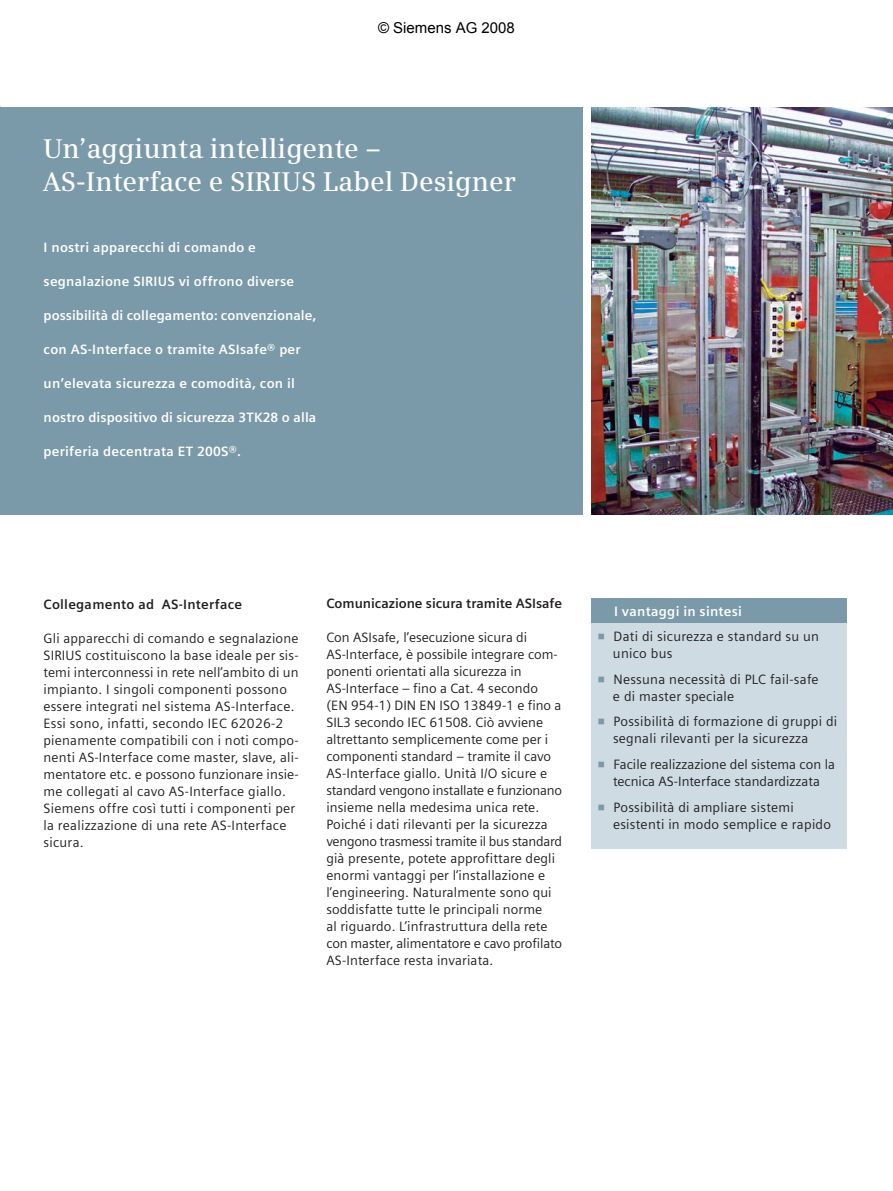
<style>
.page{position:relative;width:893px;height:1191px;background:#fff}
.page>*{position:absolute;margin:0;border:0;box-sizing:border-box;transform-origin:0 0}
.t1{font:600 27px/33px "Siemens Serif";color:#fff}
.t2{font:15px "Arial";color:#000}
.t3{font:13.5px/17px "Siemens Sans";letter-spacing:.01em;color:#231f20}
.t4{font:700 13.5px "Siemens Sans";letter-spacing:.02em;color:#fff}
.t5{font:700 13.5px "Siemens Sans";color:#231f20}
.t6{font:700 13.5px "Siemens Sans";letter-spacing:.02em;color:#231f20}
</style>
<div class="page">
<div style="left:0;top:107px;width:583px;height:408px;background:#7b9aa9"></div>
<img style="left:591px;top:107px;width:302px;height:408px">
<div style="left:592px;top:598px;width:255px;height:250px;background:#cedbe3"></div>
<div style="left:592px;top:598px;width:255px;height:24px;background:#7b9aa9"></div>
<p class="t2" style="left:378px;top:18px;width:138px">© Siemens AG 2008</p>
<h1 class="t1" style="left:43px;top:134px;width:474px">Un’aggiunta intelligente –<br>AS-Interface e SIRIUS Label Designer</h1>
<p class="t4" style="left:44px;top:242px;width:214px">I nostri apparecchi di comando e</p>
<p class="t4" style="left:44px;top:276px;width:252px">segnalazione SIRIUS vi offrono diverse</p>
<p class="t4" style="left:44px;top:310px;width:274px">possibilità di collegamento: convenzionale,</p>
<p class="t4" style="left:44px;top:344px;width:259px">con AS-Interface o tramite ASIsafe® per</p>
<p class="t4" style="left:44px;top:378px;width:253px">un’elevata sicurezza e comodità, con il</p>
<p class="t4" style="left:44px;top:412px;width:274px">nostro dispositivo di sicurezza 3TK28 o alla</p>
<p class="t4" style="left:44px;top:446px;width:199px">periferia decentrata ET 200S®.</p>
<p class="t6" style="left:44px;top:599px;width:200px">Collegamento ad AS-Interface</p>
<p class="t3" style="left:44px;top:631px;width:257px">Gli apparecchi di comando e segnalazione SIRIUS costituiscono la base ideale per sis&shy;temi interconnessi in rete nell’ambito di un impianto. I singoli componenti possono essere integrati nel sistema AS-Interface.<br>Essi sono, infatti, secondo IEC 62026-2 pienamente compatibili con i noti compo&shy;nenti AS-Interface come master, slave, ali&shy;mentatore etc. e possono funzionare insie&shy;me collegati al cavo AS-Interface giallo.<br>Siemens offre così tutti i componenti per la realizzazione di una rete AS-Interface sicura.</p>
<p class="t5" style="left:326px;top:598px;width:237px">Comunicazione sicura tramite ASIsafe</p>
<p class="t3" style="left:326px;top:630px;width:237px">Con ASIsafe, l’esecuzione sicura di AS-Interface, è possibile integrare com&shy;ponenti orientati alla sicurezza in AS-Interface – fino a Cat. 4 secondo (EN 954-1) DIN EN ISO 13849-1 e fino a SIL3 secondo IEC 61508. Ciò avviene altrettanto semplicemente come per i componenti standard – tramite il cavo AS-Interface giallo. Unità I/O sicure e standard vengono installate e funzionano insieme nella medesima unica rete.<br>Poiché i dati rilevanti per la sicurezza vengono trasmessi tramite il bus standard già presente, potete approfittare degli enormi vantaggi per l’installazione e l’engineering. Naturalmente sono qui soddisfatte tutte le principali norme<br>al riguardo. L’infrastruttura della rete con master, alimentatore e cavo profilato AS-Interface resta invariata.</p>
<p class="t4" style="left:614px;top:606px;width:129px">I vantaggi in sintesi</p>
<p class="t3" style="left:613px;top:629px;width:208px">Dati di sicurezza e standard su un unico bus</p>
<p class="t3" style="left:613px;top:672px;width:207px">Nessuna necessità di PLC fail-safe e di master speciale</p>
<p class="t3" style="left:613px;top:714px;width:226px">Possibilità di formazione di gruppi di segnali rilevanti per la sicurezza</p>
<p class="t3" style="left:613px;top:757px;width:223px">Facile realizzazione del sistema con la tecnica AS-Interface standardizzata</p>
<p class="t3" style="left:613px;top:799px;width:220px">Possibilità di ampliare sistemi esistenti in modo semplice e rapido</p>
</div>
